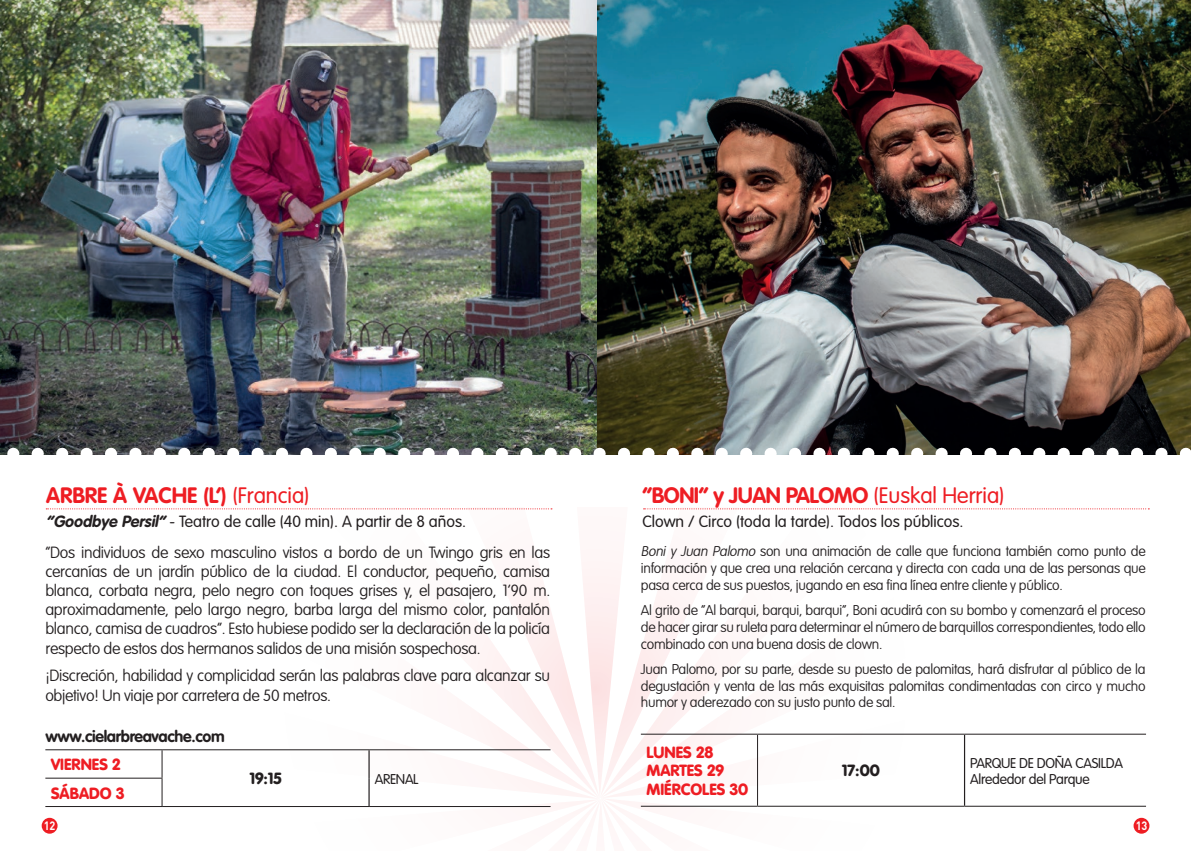
<style>
.page{position:relative;width:1191px;height:851px;background:#fff}
.page>*{position:absolute;margin:0;border:0;box-sizing:border-box;transform-origin:0 0}
.t1{font:700 22px "VAG Rounded Std";letter-spacing:-.02em;color:#ee1d23}
.t2{font:700 22px "VAG Rounded Std";color:#ee1d23}
.t3{font:100 16px/19.2px "VAG Rounded Std";letter-spacing:-.02em;color:#231f20;text-align:justify}
.t4{font:300 16px "VAG Rounded Std";color:#231f20}
.t5{font:900 16px/18.4px "VAG Rounded Std";color:#ee1d23}
.t6{font:700 16px "VAG Rounded Std";letter-spacing:-.02em;color:#231f20}
.t7{font:900 16px "VAG Rounded Std";color:#231f20}
.t8{font:100 14px/16.8px "VAG Rounded Std";letter-spacing:-.02em;color:#231f20;text-align:justify}
.t9{font:300 14px/16px "VAG Rounded Std";letter-spacing:-.02em;color:#231f20}
.t10{font:700 12px "DIN Pro";color:#fff;scale:.9 1}
.s1{font-weight:300}
.s2{font-weight:700;font-style:italic}
.s3{font-style:italic}
</style>
<div class="page">
<img style="left:596px;top:0;width:595px;height:447px">
<img style="left:0;top:0;width:596px;height:454px">
<svg style="left:41px;top:508px;width:1109px;height:326px"></svg>
<img style="left:13px;top:447px;width:1178px;height:8px">
<hr style="left:757px;top:805px;width:207px;height:1px;background:#231f20">
<hr style="left:964px;top:805px;width:182px;height:1px;background:#231f20">
<hr style="left:641px;top:805px;width:116px;height:1px;background:#231f20">
<hr style="left:757px;top:734px;width:1px;height:71px;background:#231f20">
<hr style="left:964px;top:734px;width:1px;height:71px;background:#231f20">
<hr style="left:641px;top:733px;width:116px;height:1px;background:#231f20">
<hr style="left:757px;top:733px;width:207px;height:1px;background:#231f20">
<hr style="left:964px;top:733px;width:182px;height:1px;background:#231f20">
<h1 class="t2" style="left:46px;top:482px;width:265px">ARBRE À VACHE (L’) <span class="s1">(Francia)</span></h1>
<p class="t4" style="left:46px;top:512px;width:421px"><span class="s2">“Goodbye Persil”</span> - Teatro de calle (40 min). A partir de 8 años.</p>
<p class="t3" style="left:45px;top:542px;width:506px">“Dos individuos de sexo masculino vistos a bordo de un Twingo gris en las cercanías de un jardín público de la ciudad. El conductor, pequeño, camisa blanca, corbata negra, pelo negro con toques grises y, el pasajero, 1’90 m. aproximadamente, pelo largo negro, barba larga del mismo color, pantalón blanco, camisa de cuadros”. Esto hubiese podido ser la declaración de la policía respecto de estos dos hermanos salidos de una misión sospechosa.</p>
<p class="t3" style="left:45px;top:666px;width:506px">¡Discreción, habilidad y complicidad serán las palabras clave para alcanzar su objetivo! Un viaje por carretera de 50 metros.</p>
<p class="t6" style="left:45px;top:726px;width:181px">www.cielarbreavache.com</p>
<p class="t5" style="left:51px;top:755px;width:71px">VIERNES 2</p>
<p class="t5" style="left:51px;top:784px;width:75px">SÁBADO 3</p>
<p class="t7" style="left:250px;top:768px;width:33px">19:15</p>
<p class="t9" style="left:375px;top:771px;width:46px">ARENAL</p>
<h1 class="t1" style="left:642px;top:482px;width:364px">“BONI” y JUAN PALOMO <span class="s1">(Euskal Herria)</span></h1>
<p class="t4" style="left:642px;top:512px;width:323px">Clown / Circo (toda la tarde). Todos los públicos.</p>
<p class="t8" style="left:641px;top:543px;width:506px"><span class="s3">Boni y Juan Palomo</span> son una animación de calle que funciona también como punto de información y que crea una relación cercana y directa con cada una de las personas que pasa cerca de sus puestos, jugando en esa fina línea entre cliente y público.</p>
<p class="t8" style="left:641px;top:602px;width:506px">Al grito de “Al barqui, barqui, barqui”, Boni acudirá con su bombo y comenzará el proceso de hacer girar su ruleta para determinar el número de barquillos correspondientes, todo ello combinado con una buena dosis de clown.</p>
<p class="t8" style="left:641px;top:661px;width:506px">Juan Palomo, por su parte, desde su puesto de palomitas, hará disfrutar al público de la degustación y venta de las más exquisitas palomitas condimentadas con circo y mucho humor y aderezado con su justo punto de sal.</p>
<p class="t5" style="left:646px;top:743px;width:103px">LUNES 28<br>MARTES 29<br>MIÉRCOLES 30</p>
<p class="t7" style="left:842px;top:761px;width:39px">17:00</p>
<p class="t9" style="left:970px;top:755px;width:154px">PARQUE DE DOÑA CASILDA<br>Alrededor del Parque</p>
<p class="t10" style="left:44px;top:817px;width:14px">12</p>
<p class="t10" style="left:1135px;top:817px;width:14px">13</p>
</div>
